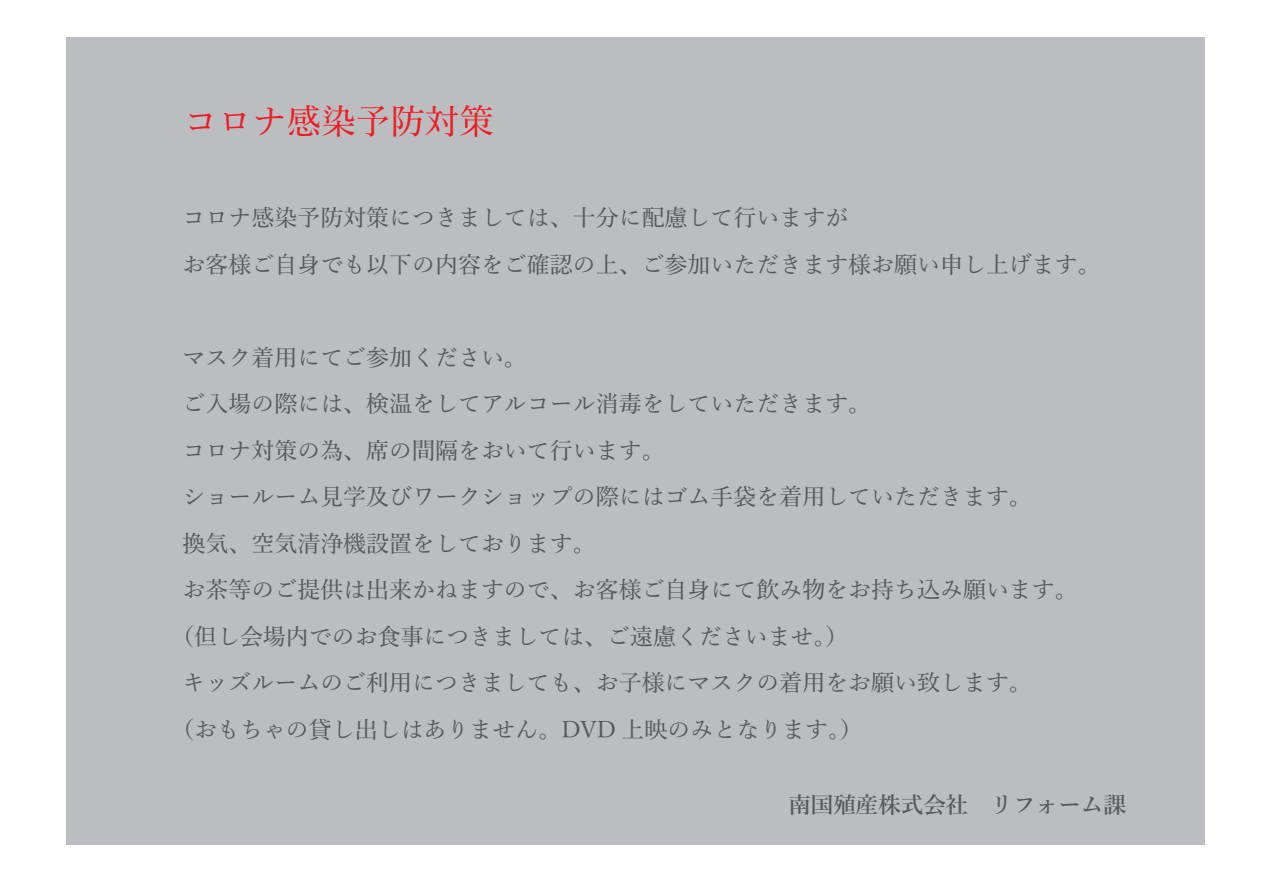
<style>
.page{position:relative;width:1263px;height:893px;background:#fff}
.page>*{position:absolute;margin:0;border:0;box-sizing:border-box;transform-origin:0 0}
.t1{font:500 34.5px "Yu Min";color:#ee1d23}
.t2{font:500 22.95px/46.5px "Yu Min";color:#57585a}
.t3{font:600 22.5px "Yu Min";color:#58595b}
</style>
<div class="page">
<div style="left:67px;top:38px;width:1138px;height:807px;background:#bcbdc0"></div>
<h1 class="t1" style="left:183px;top:90px;width:312px">コロナ感染予防対策</h1>
<p class="t2" style="left:183px;top:192px;width:920px">コロナ感染予防対策につきましては、十分に配慮して行いますが<br>お客様ご自身でも以下の内容をご確認の上、ご参加いただきます様お願い申し上げます。</p>
<p class="t2" style="left:183px;top:332px;width:346px">マスク着用にてご参加ください。</p>
<p class="t2" style="left:183px;top:378px;width:690px">ご入場の際には、検温をしてアルコール消毒をしていただきます。</p>
<p class="t2" style="left:183px;top:425px;width:483px">コロナ対策の為、席の間隔をおいて行います。</p>
<p class="t2" style="left:183px;top:471px;width:851px">ショールーム見学及びワークショップの際にはゴム手袋を着用していただきます。</p>
<p class="t2" style="left:183px;top:518px;width:415px">換気、空気清浄機設置をしております。</p>
<p class="t2" style="left:183px;top:564px;width:897px">お茶等のご提供は出来かねますので、お客様ご自身にて飲み物をお持ち込み願います。</p>
<p class="t2" style="left:171px;top:611px;width:679px">（但し会場内でのお食事につきましては、ご遠慮くださいませ。）</p>
<p class="t2" style="left:183px;top:657px;width:851px">キッズルームのご利用につきましても、お子様にマスクの着用をお願い致します。</p>
<p class="t2" style="left:171px;top:704px;width:693px">（おもちゃの貸し出しはありません。DVD 上映のみとなります。）</p>
<p class="t3" style="left:788px;top:792px;width:339px">南国殖産株式会社　リフォーム課</p>
</div>
